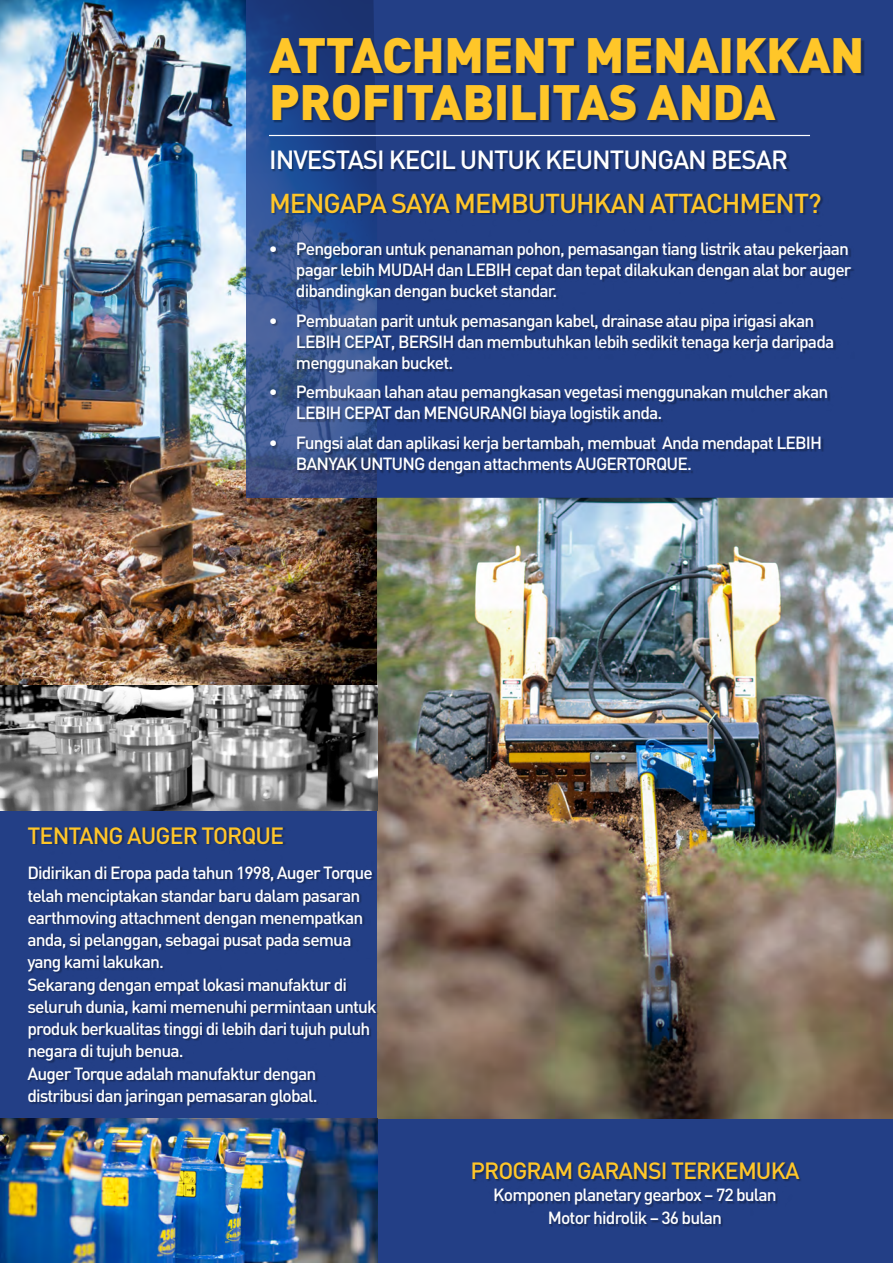
<style>
.page{position:relative;width:893px;height:1263px;background:#233f86}
.page>*{position:absolute;margin:0;border:0;box-sizing:border-box;transform-origin:0 0}
.t1{font:900 49.05px/46.7px "DIN Pro";letter-spacing:-.01em;color:#ffc629}
.t2{font:500 27px "DIN Pro";letter-spacing:-.04em;color:#ffc629}
.t3{font:500 25.95px "DIN Pro";letter-spacing:-.04em;color:#fff}
.t4{font:500 23.25px "DIN Pro";letter-spacing:-.04em;color:#ffc629}
.t5{font:500 17.4px/22.2px "DIN Pro";letter-spacing:-.05em;color:#fff}
</style>
<div class="page">
<img style="left:377px;top:498px;width:516px;height:620px">
<img style="left:0;top:1118px;width:377px;height:145px">
<img style="left:0;top:0;width:377px;height:685px">
<img style="left:0;top:685px;width:377px;height:125px">
<svg style="left:247px;top:0;width:646px;height:498px"></svg>
<div style="left:272px;top:194px;width:582px;height:282px;background:#000;opacity:.3"></div>
<div style="left:270px;top:39px;width:595px;height:133px;background:#000;opacity:.3"></div>
<hr style="left:269px;top:135px;width:541px;height:1px;background:#fff">
<div style="left:28px;top:828px;width:351px;height:280px;background:#000;opacity:.3"></div>
<div style="left:474px;top:1163px;width:328px;height:63px;background:#000;opacity:.3"></div>
<h1 class="t1" style="left:269px;top:30px;width:597px">ATTACHMENT MENAIKKAN<br>PROFITABILITAS ANDA</h1>
<h3 class="t3" style="left:269px;top:142px;width:520px">INVESTASI KECIL UNTUK KEUNTUNGAN BESAR</h3>
<h2 class="t2" style="left:269px;top:185px;width:554px">MENGAPA SAYA MEMBUTUHKAN ATTACHMENT?</h2>
<p class="t5" style="left:296px;top:238px;width:557px;line-height:21px;text-indent:-27px">• Pengeboran untuk penanaman pohon, pemasangan tiang listrik atau pekerjaan pagar lebih MUDAH dan LEBIH cepat dan tepat dilakukan dengan alat bor auger dibandingkan dengan bucket standar.</p>
<p class="t5" style="left:296px;top:309px;width:540px;line-height:21px;text-indent:-27px">• Pembuatan parit untuk pemasangan kabel, drainase atau pipa irigasi akan<br>LEBIH CEPAT, BERSIH dan membutuhkan lebih sedikit tenaga kerja daripada menggunakan bucket.</p>
<p class="t5" style="left:296px;top:381px;width:534px;line-height:21px;text-indent:-27px">• Pembukaan lahan atau pemangkasan vegetasi menggunakan mulcher akan<br>LEBIH CEPAT dan MENGURANGI biaya logistik anda.</p>
<p class="t5" style="left:296px;top:431px;width:528px;line-height:21px;text-indent:-27px">• Fungsi alat dan aplikasi kerja bertambah, membuat Anda mendapat LEBIH<br>BANYAK UNTUNG dengan attachments AUGERTORQUE.</p>
<h3 class="t4" style="left:28px;top:819px;width:258px">TENTANG AUGER TORQUE</h3>
<p class="t5" style="left:27px;top:861px;width:351px">Didirikan di Eropa pada tahun 1998, Auger Torque telah menciptakan standar baru dalam pasaran earthmoving attachment dengan menempatkan anda, si pelanggan, sebagai pusat pada semua yang kami lakukan.<br>Sekarang dengan empat lokasi manufaktur di seluruh dunia, kami memenuhi permintaan untuk produk berkualitas tinggi di lebih dari tujuh puluh negara di tujuh benua.<br>Auger Torque adalah manufaktur dengan distribusi dan jaringan pemasaran global.</p>
<h3 class="t4" style="left:470px;top:1155px;width:331px">PROGRAM GARANSI TERKEMUKA</h3>
<p class="t5" style="left:493px;top:1183px;width:285px;text-align:center">Komponen planetary gearbox – 72 bulan<br>Motor hidrolik – 36 bulan</p>
</div>
